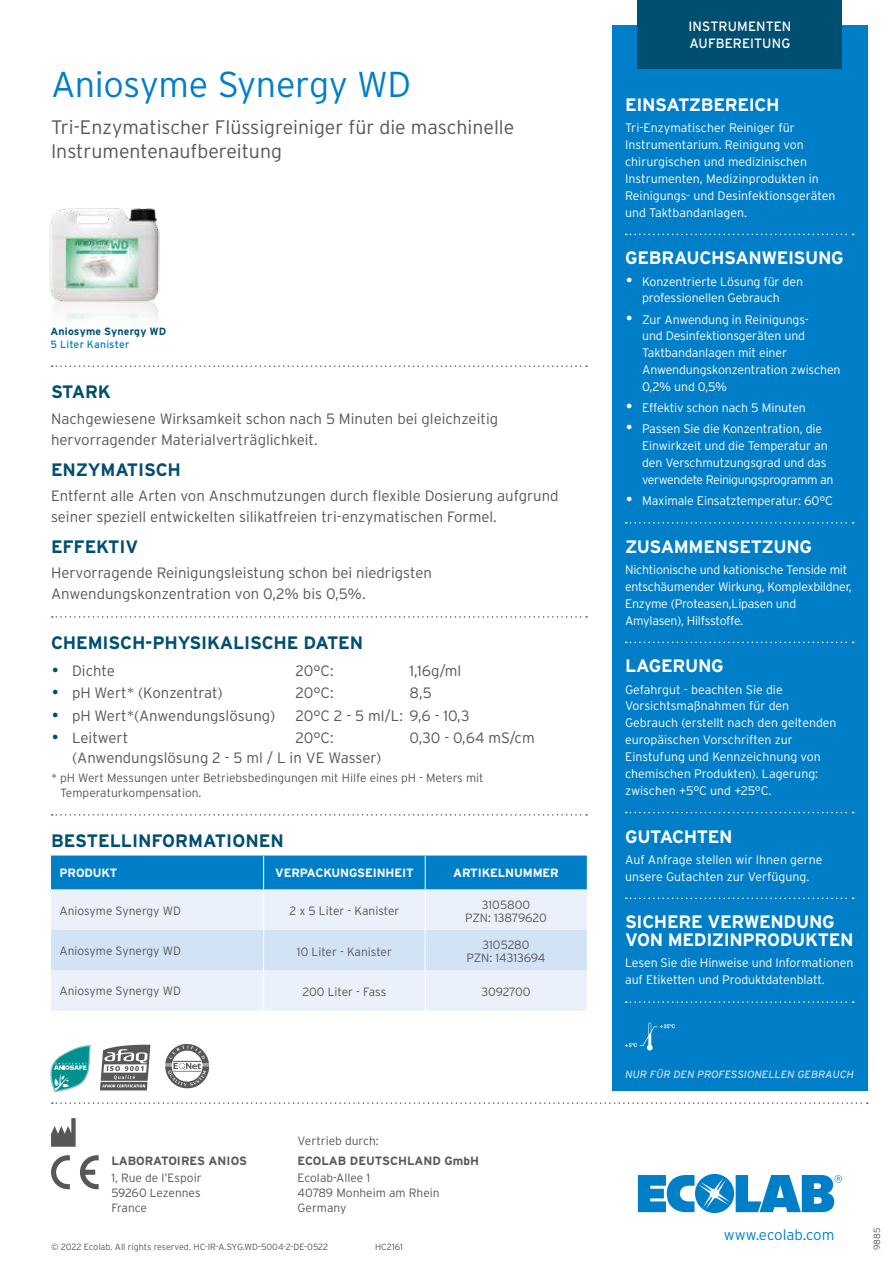
<style>
.page{position:relative;width:893px;height:1263px;background:#fff}
.page>*{position:absolute;margin:0;border:0;box-sizing:border-box;transform-origin:0 0}
.t1{font:300 36px "Interstate";letter-spacing:-.01em;color:#007fc8}
.t2{font:300 19.5px/24px "Interstate";color:#575756}
.t3{font:700 18px/18px "Interstate";letter-spacing:-.02em;color:#fff}
.t4{font:700 18px "Interstate";letter-spacing:-.01em;color:#004e70}
.t5{font:300 15px/21px "Interstate";color:#575756}
.t6{font:300 15px "Interstate";color:#007fc8}
.t7{font:13.5px/16.5px "Interstate";letter-spacing:.005em;color:#fff}
.t8{font:300 12.3px/17px "Interstate";letter-spacing:-.01em;color:#fff}
.t9{font:300 12px/15px "Interstate";color:#575756}
.t10{font:700 12px "Interstate";color:#575756}
.t11{font:700 12px "Interstate";letter-spacing:-.01em;color:#fff}
.t12{font:300 12px "Interstate";letter-spacing:-.02em;color:#575756}
.t13{font:italic 10.5px "Interstate";color:#c8ddf4}
.t14{font:700 10.5px "Interstate";letter-spacing:.015em;color:#004e70}
.t15{font:10.5px "Interstate";letter-spacing:.015em;color:#007fc8}
.t16{font:300 9px "Interstate";color:#575756}
.s1{color:#004e70}
.s2{font-weight:400;font-size:20.4px}
</style>
<div class="page">
<svg style="left:638px;top:1174px;width:204px;height:39px"></svg>
<svg style="left:165px;top:1043px;width:44px;height:46px"></svg>
<svg style="left:100px;top:1044px;width:50px;height:46px"></svg>
<hr style="left:101px;top:1081px;width:47px;height:1px;background:#fff">
<svg style="left:50px;top:1044px;width:41px;height:48px"></svg>
<svg style="left:80px;top:1155px;width:19px;height:34px"></svg>
<svg style="left:51px;top:1155px;width:19px;height:34px"></svg>
<svg style="left:51px;top:1118px;width:25px;height:29px"></svg>
<svg style="left:52px;top:1102px;width:816px;height:2px"></svg>
<div style="left:612px;top:26px;width:255px;height:1065px;background:#007fc8"></div>
<svg style="left:626px;top:234px;width:228px;height:1px"></svg>
<svg style="left:626px;top:522px;width:228px;height:2px"></svg>
<svg style="left:626px;top:642px;width:228px;height:1px"></svg>
<svg style="left:626px;top:812px;width:228px;height:1px"></svg>
<svg style="left:626px;top:897px;width:228px;height:2px"></svg>
<svg style="left:626px;top:1001px;width:228px;height:2px"></svg>
<svg style="left:52px;top:365px;width:535px;height:2px"></svg>
<svg style="left:52px;top:616px;width:535px;height:2px"></svg>
<svg style="left:52px;top:814px;width:535px;height:2px"></svg>
<svg style="left:51px;top:855px;width:536px;height:156px;background:#b2d5ee"></svg>
<div style="left:638px;top:0;width:204px;height:68px;background:#004e70"></div>
<img style="left:49px;top:208px;width:111px;height:113px">
<svg style="left:625px;top:1022px;width:50px;height:28px"></svg>
<h1 class="t1" style="left:51px;top:64px;width:362px">Aniosyme Synergy WD</h1>
<h2 class="t2" style="left:51px;top:115px;width:465px">Tri-Enzymatischer Flüssigreiniger für die maschinelle<br>Instrumentenaufbereitung</h2>
<p class="t14" style="left:51px;top:325px;width:117px">Aniosyme Synergy WD</p>
<p class="t15" style="left:51px;top:339px;width:80px">5 Liter Kanister</p>
<h3 class="t4" style="left:51px;top:382px;width:61px">STARK</h3>
<p class="t5" style="left:51px;top:408px;width:449px">Nachgewiesene Wirksamkeit schon nach 5 Minuten bei gleichzeitig hervorragender Materialverträglichkeit.</p>
<h3 class="t4" style="left:51px;top:459px;width:132px">ENZYMATISCH</h3>
<p class="t5" style="left:51px;top:485px;width:509px">Entfernt alle Arten von Anschmutzungen durch flexible Dosierung aufgrund seiner speziell entwickelten silikatfreien tri-enzymatischen Formel.</p>
<h3 class="t4" style="left:51px;top:536px;width:89px">EFFEKTIV</h3>
<p class="t5" style="left:51px;top:562px;width:382px">Hervorragende Reinigungsleistung schon bei niedrigsten<br>Anwendungskonzentration von 0,2% bis 0,5%.</p>
<h3 class="t4" style="left:51px;top:633px;width:314px">CHEMISCH-PHYSIKALISCHE DATEN</h3>
<p class="t5" style="left:51px;top:660px;width:65px"><span class="s1">•</span> Dichte</p>
<p class="t5" style="left:296px;top:660px;width:40px">20°C:</p>
<p class="t5" style="left:410px;top:660px;width:53px">1,16g/ml</p>
<p class="t5" style="left:51px;top:682px;width:173px"><span class="s1">•</span> pH Wert* (Konzentrat)</p>
<p class="t5" style="left:296px;top:682px;width:40px">20°C:</p>
<p class="t5" style="left:410px;top:682px;width:24px">8,5</p>
<p class="t5" style="left:51px;top:705px;width:226px"><span class="s1">•</span> pH Wert*(Anwendungslösung)</p>
<p class="t5" style="left:296px;top:705px;width:176px">20°C 2 - 5 ml/L: 9,6 - 10,3</p>
<p class="t5" style="left:51px;top:727px;width:79px"><span class="s1">•</span> Leitwert</p>
<p class="t5" style="left:296px;top:727px;width:40px">20°C:</p>
<p class="t5" style="left:410px;top:727px;width:127px">0,30 - 0,64 mS/cm</p>
<p class="t5" style="left:72px;top:747px;width:311px">(Anwendungslösung 2 - 5 ml / L in VE Wasser)</p>
<p class="t9" style="left:60px;top:770px;width:425px;text-indent:-9px">* pH Wert Messungen unter Betriebsbedingungen mit Hilfe eines pH - Meters mit<br>Temperaturkompensation.</p>
<h3 class="t4" style="left:51px;top:831px;width:234px">BESTELLINFORMATIONEN</h3>
<p class="t11" style="left:60px;top:866px;width:59px">PRODUKT</p>
<p class="t11" style="left:275px;top:866px;width:140px">VERPACKUNGSEINHEIT</p>
<p class="t11" style="left:453px;top:866px;width:107px">ARTIKELNUMMER</p>
<p class="t9" style="left:60px;top:903px;width:123px">Aniosyme Synergy WD</p>
<p class="t9" style="left:289px;top:903px;width:111px">2 x 5 Liter - Kanister</p>
<p class="t9" style="left:465px;top:897px;width:83px;line-height:13.5px;text-align:center">3105800<br>PZN: 13879620</p>
<p class="t9" style="left:60px;top:943px;width:123px">Aniosyme Synergy WD</p>
<p class="t9" style="left:297px;top:944px;width:97px">10 Liter - Kanister</p>
<p class="t9" style="left:467px;top:938px;width:80px;line-height:13.5px;text-align:center">3105280<br>PZN: 14313694</p>
<p class="t9" style="left:60px;top:983px;width:123px">Aniosyme Synergy WD</p>
<p class="t9" style="left:303px;top:984px;width:85px">200 Liter - Fass</p>
<p class="t12" style="left:481px;top:985px;width:51px">3092700</p>
<p class="t10" style="left:111px;top:1154px;width:137px">LABORATOIRES ANIOS</p>
<p class="t9" style="left:111px;top:1170px;width:92px">1, Rue de l’Espoir</p>
<p class="t9" style="left:111px;top:1185px;width:91px">59260 Lezennes</p>
<p class="t9" style="left:51px;top:1200px;width:98px"><span class="s2">0459</span> France</p>
<p class="t9" style="left:298px;top:1133px;width:83px">Vertrieb durch:</p>
<p class="t10" style="left:298px;top:1154px;width:183px">ECOLAB DEUTSCHLAND GmbH</p>
<p class="t9" style="left:298px;top:1170px;width:144px">Ecolab-Allee 1<br>40789 Monheim am Rhein<br>Germany</p>
<p class="t16" style="left:51px;top:1242px;width:279px">© 2022 Ecolab. All rights reserved. HC-IR-A.SYG.WD-5004-2-DE-0522</p>
<p class="t16" style="left:375px;top:1242px;width:29px">HC2161</p>
<p class="t7" style="left:688px;top:18px;width:104px">INSTRUMENTEN<br>AUFBEREITUNG</p>
<h3 class="t3" style="left:625px;top:96px;width:156px">EINSATZBEREICH</h3>
<p class="t8" style="left:625px;top:119px;width:212px">Tri-Enzymatischer Reiniger für Instrumentarium. Reinigung von chirurgischen und medizinischen Instrumenten, Medizinprodukten in Reinigungs- und Desinfektionsgeräten und Taktbandanlagen.</p>
<h3 class="t3" style="left:625px;top:249px;width:220px">GEBRAUCHSANWEISUNG</h3>
<p class="t8" style="left:625px;top:273px;width:179px;text-align:center">• Konzentrierte Lösung für den professionellen Gebrauch</p>
<p class="t8" style="left:642px;top:311px;width:200px;text-indent:-17px">• Zur Anwendung in Reinigungs-<br>und Desinfektionsgeräten und<br>Taktbandanlagen mit einer<br>Anwendungskonzentration zwischen<br>0,2% und 0,5%</p>
<p class="t8" style="left:625px;top:399px;width:182px">• Effektiv schon nach 5 Minuten</p>
<p class="t8" style="left:642px;top:420px;width:193px;text-indent:-17px">• Passen Sie die Konzentration, die Einwirkzeit und die Temperatur an den Verschmutzungsgrad und das verwendete Reinigungsprogramm an</p>
<p class="t8" style="left:625px;top:492px;width:209px">• Maximale Einsatztemperatur: 60°C</p>
<h3 class="t3" style="left:625px;top:537px;width:189px">ZUSAMMENSETZUNG</h3>
<p class="t8" style="left:625px;top:561px;width:228px">Nichtionische und kationische Tenside mit entschäumender Wirkung, Komplexbildner, Enzyme (Proteasen,Lipasen und Amylasen), Hilfsstoffe.</p>
<h3 class="t3" style="left:625px;top:657px;width:100px">LAGERUNG</h3>
<p class="t8" style="left:625px;top:681px;width:213px">Gefahrgut - beachten Sie die<br>Vorsichtsmaßnahmen für den<br>Gebrauch (erstellt nach den geltenden europäischen Vorschriften zur<br>Einstufung und Kennzeichnung von chemischen Produkten). Lagerung: zwischen +5°C und +25°C.</p>
<h3 class="t3" style="left:625px;top:827px;width:109px">GUTACHTEN</h3>
<p class="t8" style="left:625px;top:851px;width:199px">Auf Anfrage stellen wir Ihnen gerne unsere Gutachten zur Verfügung.</p>
<h3 class="t3" style="left:625px;top:913px;width:230px">SICHERE VERWENDUNG<br>VON MEDIZINPRODUKTEN</h3>
<p class="t8" style="left:625px;top:954px;width:230px">Lesen Sie die Hinweise und Informationen auf Etiketten und Produktdatenblatt.</p>
<p class="t13" style="left:625px;top:1068px;width:230px">NUR FÜR DEN PROFESSIONELLEN GEBRAUCH</p>
<p class="t6" style="left:724px;top:1226px;width:112px">www.ecolab.com</p>
<p class="t16" style="left:872px;top:1250px;width:24px;rotate:-90deg">9885</p>
</div>
